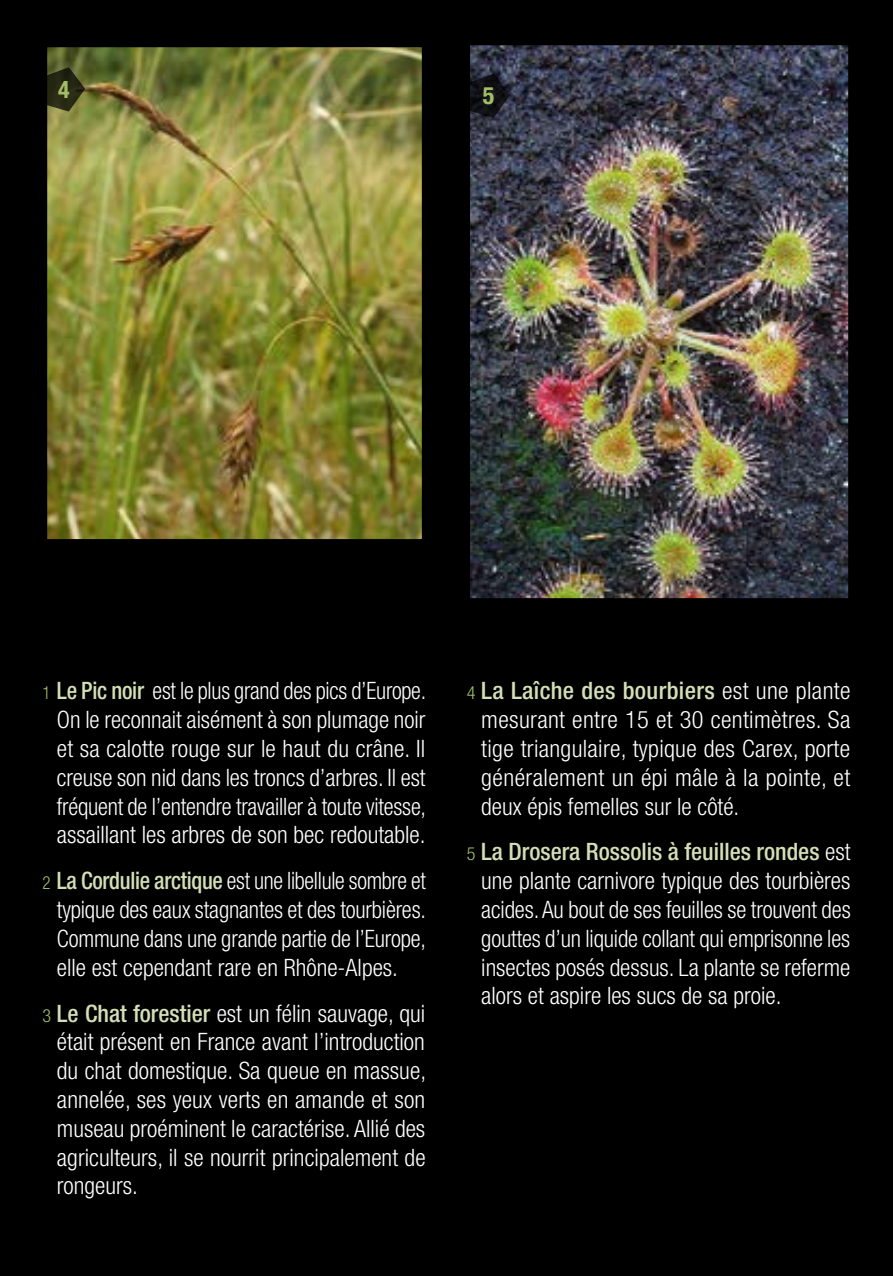
<style>
.page{position:relative;width:893px;height:1276px;background:#000}
.page>*{position:absolute;margin:0;border:0;box-sizing:border-box;transform-origin:0 0}
.t1{font:300 condensed 24px/28.8px "Helvetica Neue LT Pro";color:#fff;text-align:justify}
.t2{font:300 condensed 24px/28.8px "Helvetica Neue LT Pro";color:#fff;text-align:center;scale:.94 1}
.t3{font:700 condensed 24px "Helvetica Neue LT Pro";color:#a3bf64}
.s1{font-size:18px;color:#a3bf64}
.s2{font-weight:500;color:#d4dfb5}
</style>
<div class="page">
<img style="left:471px;top:47px;width:376px;height:550px">
<div style="left:467px;top:43px;width:384px;height:558px;border:3px solid #000"></div>
<img style="left:49px;top:49px;width:372px;height:489px">
<div style="left:43px;top:43px;width:384px;height:501px;border:5px solid #000"></div>
<svg style="left:43px;top:67px;width:42px;height:44px;background:#383a1c"></svg>
<svg style="left:467px;top:74px;width:43px;height:44px"></svg>
<p class="t3" style="left:58px;top:75px;width:13px">4</p>
<p class="t3" style="left:483px;top:81px;width:13px">5</p>
<p class="t2" style="left:43px;top:676px;width:410px"><span class="s1">1</span> <span class="s2">Le Pic noir</span> est le plus grand des pics d’Europe.<br>On le reconnait aisément à son plumage noir et sa calotte rouge sur le haut du crâne. Il creuse son nid dans les troncs d’arbres. Il est fréquent de l’entendre travailler à toute vitesse, assaillant les arbres de son bec redoutable.</p>
<p class="t2" style="left:43px;top:866px;width:410px"><span class="s1">2</span> <span class="s2">La Cordulie arctique</span> est une libellule sombre et typique des eaux stagnantes et des tourbières.<br>Commune dans une grande partie de l’Europe, elle est cependant rare en Rhône-Alpes.</p>
<p class="t1" style="left:57px;top:998px;width:371px;text-indent:-14px"><span class="s1">3</span> <span class="s2">Le Chat forestier</span> est un félin sauvage, qui était présent en France avant l’introduction du chat domestique. Sa queue en massue, annelée, ses yeux verts en amande et son museau proéminent le caractérise. Allié des agriculteurs, il se nourrit principalement de rongeurs.</p>
<p class="t1" style="left:481px;top:676px;width:371px;text-indent:-14px"><span class="s1">4</span> <span class="s2">La Laîche des bourbiers</span> est une plante mesurant entre 15 et 30 centimètres. Sa tige triangulaire, typique des Carex, porte généralement un épi mâle à la pointe, et deux épis femelles sur le côté.</p>
<p class="t1" style="left:481px;top:837px;width:371px;text-indent:-14px"><span class="s1">5</span> <span class="s2">La Drosera Rossolis à feuilles rondes</span> est une plante carnivore typique des tourbières acides. Au bout de ses feuilles se trouvent des gouttes d’un liquide collant qui emprisonne les insectes posés dessus. La plante se referme alors et aspire les sucs de sa proie.</p>
</div>
